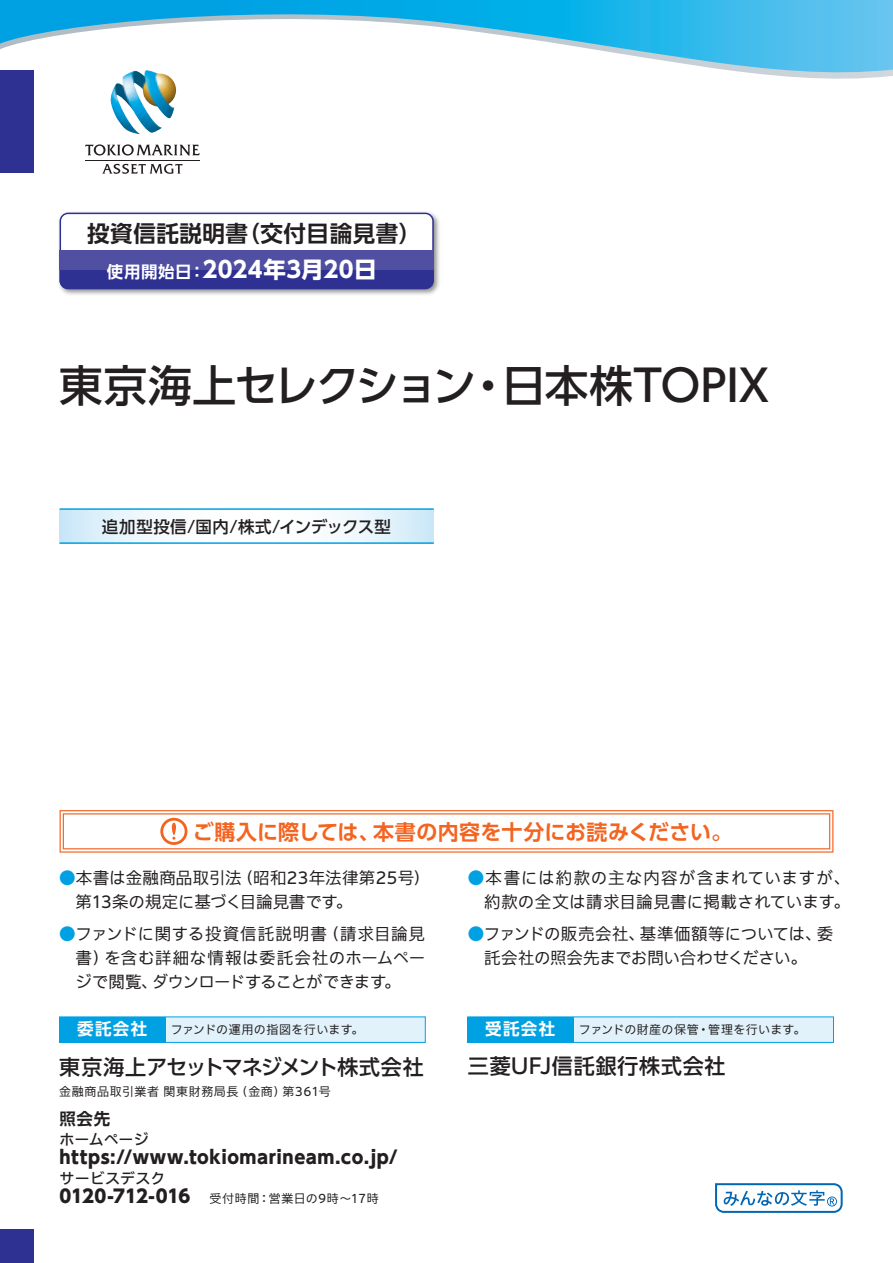
<style>
.page{position:relative;width:893px;height:1263px;background:#fff}
.page>*{position:absolute;margin:0;border:0;box-sizing:border-box;transform-origin:0 0}
.t1{font:500 43.5px "UD Shin Go Pro";letter-spacing:-.015em;color:#231f20}
.t2{font:700 22.5px "UD Shin Go Pro";letter-spacing:.025em;color:#fff}
.t3{font:700 22.5px "UD Shin Go Pro De";letter-spacing:.025em;color:#231f20}
.t4{font:700 21px "UD Shin Go Pro De";letter-spacing:.01em;color:#f36421}
.t5{font:500 21px "UD Shin Go Pro";letter-spacing:-.05em;color:#231f20}
.t6{font:500 21px "UD Shin Go Pro";letter-spacing:.03em;color:#231f20}
.t7{font:800 18px "UD Shin Go Pro";letter-spacing:.03em;color:#231f20}
.t8{font:100 16.5px/24px "Iwa UCDA Goth Std";letter-spacing:.005em;color:#231f20}
.t9{font:100 16.5px/24px "Iwa UCDA Goth Std";letter-spacing:.035em;color:#231f20;text-align:right}
.t10{font:100 16.5px/24px "Iwa UCDA Goth Std";letter-spacing:-.02em;color:#231f20;text-align:center}
.t11{font:500 16.5px "UD Shin Go Pro";letter-spacing:.015em;color:#231f20}
.t12{font:700 16.5px "UD Shin Go Pro De";letter-spacing:.085em;color:#fff}
.t13{font:700 16.5px "UD Shin Go Pro De";color:#231f20}
.t14{font:500 15px "Iwa UCDA Goth Std";color:#231f20}
.t15{font:100 12px "Iwa UCDA Goth Std";letter-spacing:.035em;color:#231f20}
.s1{font-family:"UD Shin Go Pro De";font-size:16.5px}
.s2{color:#00a1e3}
.s3{font-family:"UD Shin Go Pro";font-weight:800;font-size:18px}
</style>
<div class="page">
<img style="left:59px;top:212px;width:381px;height:83px">
<svg style="left:60px;top:213px;width:374px;height:76px"></svg>
<div style="left:60px;top:251px;width:374px;height:19px;background:#504fa1"></div>
<svg style="left:60px;top:510px;width:374px;height:32px"></svg>
<hr style="left:60px;top:542px;width:374px;height:2px;background:#00a1e3">
<hr style="left:60px;top:508px;width:374px;height:2px;background:#00a1e3">
<svg style="left:60px;top:810px;width:773px;height:43px"></svg>
<div style="left:60px;top:1017px;width:365px;height:25px;background:#e1f2fb"></div>
<div style="left:59px;top:1016px;width:367px;height:27px;border:1px solid #00a1e3"></div>
<div style="left:60px;top:1017px;width:106px;height:25px;background:#00a1e3"></div>
<div style="left:468px;top:1017px;width:365px;height:25px;background:#e1f2fb"></div>
<div style="left:467px;top:1016px;width:367px;height:27px;border:1px solid #00a1e3"></div>
<div style="left:468px;top:1017px;width:106px;height:25px;background:#00a1e3"></div>
<div style="left:0;top:1229px;width:34px;height:34px;background:#2e3092"></div>
<svg style="left:715px;top:1183px;width:128px;height:30px"></svg>
<div style="left:0;top:70px;width:34px;height:102px;background:#2e3092"></div>
<hr style="left:85px;top:160px;width:115px;height:1px;background:#231f20">
<svg style="left:85px;top:144px;width:115px;height:12px"></svg>
<svg style="left:102px;top:164px;width:81px;height:10px"></svg>
<img style="left:110px;top:89px;width:67px;height:45px">
<svg style="left:113px;top:83px;width:63px;height:6px"></svg>
<svg style="left:0;top:0;width:893px;height:83px"></svg>
<h2 class="t3" style="left:87px;top:215px;width:336px">投資信託説明書（交付目論見書）</h2>
<h2 class="t2" style="left:107px;top:252px;width:271px"><span class="s1">使用開始日：</span>2024年3月20日</h2>
<h1 class="t1" style="left:59px;top:350px;width:711px">東京海上セレクション・日本株TOPIX</h1>
<p class="t11" style="left:102px;top:513px;width:291px">追加型投信/国内/株式/インデックス型</p>
<p class="t4" style="left:193px;top:815px;width:541px">ご購入に際しては、本書の内容を十分にお読みください。</p>
<p class="t8" style="left:76px;top:865px;width:356px;text-indent:-16px"><span class="s2">●</span>本書は金融商品取引法（昭和23年法律第25号）第13条の規定に基づく目論見書です。</p>
<p class="t8" style="left:76px;top:920px;width:351px;text-align:justify;text-indent:-16px"><span class="s2">●</span>ファンドに関する投資信託説明書（請求目論見書）を含む詳細な情報は委託会社のホームページで閲覧、ダウンロードすることができます。</p>
<p class="t9" style="left:468px;top:865px;width:384px"><span class="s2">●</span>本書には約款の主な内容が含まれていますが、約款の全文は請求目論見書に掲載されています。</p>
<p class="t10" style="left:468px;top:920px;width:367px"><span class="s2">●</span>ファンドの販売会社、基準価額等については、委託会社の照会先までお問い合わせください。</p>
<p class="t12" style="left:77px;top:1016px;width:72px">委託会社</p>
<p class="t15" style="left:171px;top:1021px;width:194px">ファンドの運用の指図を行います。</p>
<p class="t12" style="left:485px;top:1016px;width:72px">受託会社</p>
<p class="t15" style="left:579px;top:1021px;width:228px">ファンドの財産の保管・管理を行います。</p>
<p class="t5" style="left:59px;top:1050px;width:366px">東京海上アセットマネジメント株式会社</p>
<p class="t6" style="left:468px;top:1049px;width:259px">三菱UFJ信託銀行株式会社</p>
<p class="t15" style="left:59px;top:1083px;width:273px">金融商品取引業者 関東財務局長（金商）第361号</p>
<p class="t13" style="left:60px;top:1105px;width:52px">照会先</p>
<p class="t14" style="left:60px;top:1128px;width:91px">ホームページ</p>
<p class="t7" style="left:60px;top:1142px;width:340px">https://www.tokiomarineam.co.jp/</p>
<p class="t14" style="left:60px;top:1167px;width:107px">サービスデスク</p>
<p class="t15" style="left:60px;top:1190px;width:321px"><span class="s3">0120-712-016　</span>受付時間：営業日の9時～17時</p>
</div>
